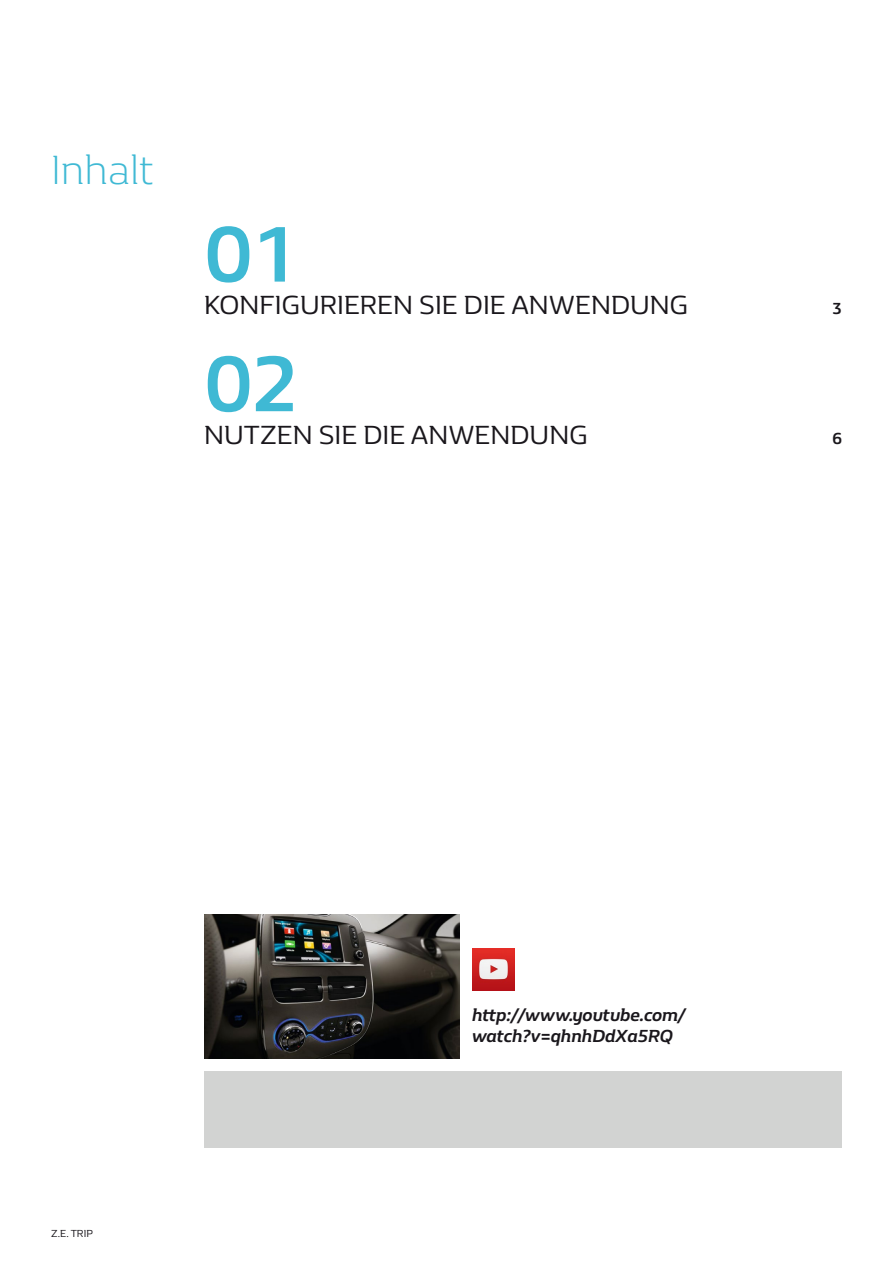
<style>
.page{position:relative;width:893px;height:1263px;background:#fff}
.page>*{position:absolute;margin:0;border:0;box-sizing:border-box;transform-origin:0 0}
.t1{font:700 81px "Renault Life";color:#3fb9d4}
.t2{font:300 42px "Renault Life";color:#3fb9d4}
.t3{font:27px "Renault Life";color:#1a171c}
.t4{font:italic 700 18px/21.8px "Renault Life";color:#1a171c}
.t5{font:700 16.5px "Renault Life";color:#1a171c}
.t6{font:10.5px "Renault Life";color:#1a171c}
</style>
<div class="page">
<div style="left:204px;top:1071px;width:638px;height:77px;background:#d2d3d2"></div>
<img style="left:472px;top:948px;width:42px;height:43px">
<img style="left:204px;top:914px;width:255px;height:145px">
<h2 class="t2" style="left:51px;top:142px;width:105px">Inhalt</h2>
<h1 class="t1" style="left:205px;top:200px;width:95px">01</h1>
<p class="t3" style="left:204px;top:287px;width:485px">KONFIGURIEREN SIE DIE ANWENDUNG</p>
<p class="t5" style="left:832px;top:297px;width:11px">3</p>
<h1 class="t1" style="left:205px;top:330px;width:95px">02</h1>
<p class="t3" style="left:204px;top:416px;width:385px">NUTZEN SIE DIE ANWENDUNG</p>
<p class="t5" style="left:832px;top:427px;width:11px">6</p>
<p class="t6" style="left:51px;top:1227px;width:43px">Z.E. TRIP</p>
<p class="t4" style="left:472px;top:1003px;width:215px">http://www.youtube.com/ watch?v=qhnhDdXa5RQ</p>
</div>
